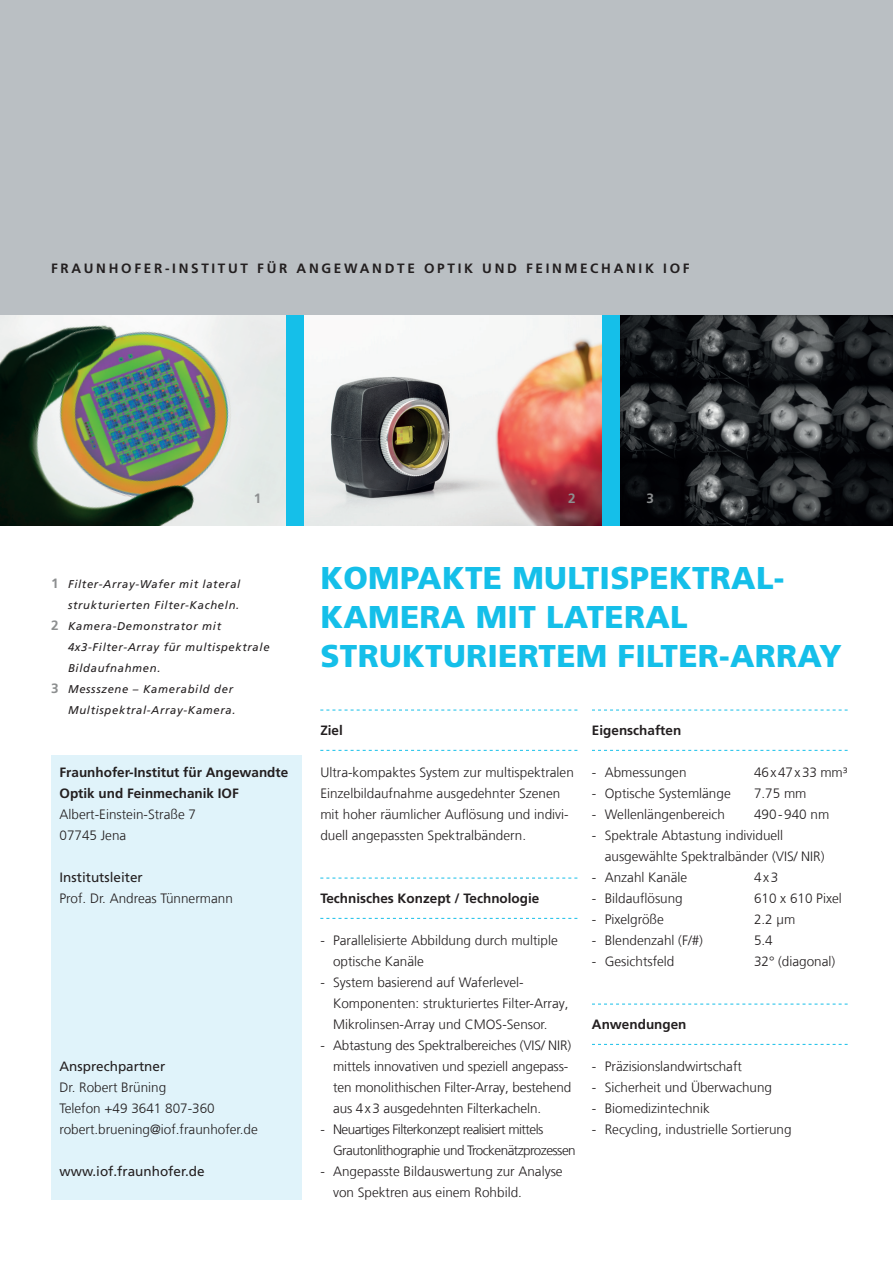
<style>
.page{position:relative;width:893px;height:1263px;background:#fff}
.page>*{position:absolute;margin:0;border:0;box-sizing:border-box;transform-origin:0 0}
.t1{font:900 31.5px/39px "Frutiger LT Com";letter-spacing:.01em;color:#15bfe9}
.t2{font:300 13.5px/21px "Frutiger LT Com";color:#231f20}
.t3{font:700 13.5px/21px "Frutiger LT Com";color:#231f20}
.t4{font:300 13.5px/21px "Frutiger LT Com";letter-spacing:-.04em;color:#231f20}
.t5{font:700 13.5px "Frutiger LT Com";letter-spacing:.2em;color:#231f20}
.t6{font:13.5px "Frutiger LT Com";color:#231f20}
.t7{font:700 13.5px "Frutiger LT Com";color:#8d8f90}
.t8{font:italic 11.25px "Frutiger LT Com";letter-spacing:.06em;color:#231f20}
.s1{font-weight:700;font-style:normal;font-size:13.5px;color:#8d8f90}
</style>
<div class="page">
<div style="left:0;top:0;width:893px;height:315px;background:#babfc3"></div>
<div style="left:51px;top:755px;width:251px;height:444px;background:#e0f3fa"></div>
<svg style="left:320px;top:710px;width:257px;height:1px"></svg>
<svg style="left:320px;top:750px;width:257px;height:1px"></svg>
<svg style="left:320px;top:878px;width:257px;height:1px"></svg>
<svg style="left:320px;top:918px;width:257px;height:1px"></svg>
<svg style="left:592px;top:710px;width:256px;height:1px"></svg>
<svg style="left:592px;top:750px;width:256px;height:1px"></svg>
<svg style="left:592px;top:1004px;width:256px;height:1px"></svg>
<svg style="left:592px;top:1044px;width:256px;height:1px"></svg>
<img style="left:303px;top:315px;width:299px;height:210px">
<img style="left:619px;top:315px;width:274px;height:210px">
<img style="left:0;top:315px;width:286px;height:210px">
<div style="left:602px;top:315px;width:17px;height:210px;background:#15bfe9"></div>
<div style="left:286px;top:315px;width:17px;height:210px;background:#15bfe9"></div>
<p class="t5" style="left:51px;top:260px;width:640px">FRAUNHOFER-INSTITUT FÜR ANGEWANDTE OPTIK UND FEINMECHANIK IOF</p>
<p class="t7" style="left:254px;top:491px;width:9px">1</p>
<p class="t7" style="left:568px;top:491px;width:9px">2</p>
<p class="t7" style="left:646px;top:491px;width:9px">3</p>
<p class="t8" style="left:51px;top:578px;width:191px"><span class="s1">1</span> Filter-Array-Wafer mit lateral</p>
<p class="t8" style="left:68px;top:599px;width:173px">strukturierten Filter-Kacheln.</p>
<p class="t8" style="left:51px;top:620px;width:172px"><span class="s1">2</span> Kamera-Demonstrator mit</p>
<p class="t8" style="left:68px;top:641px;width:203px">4x3-Filter-Array für multispektrale</p>
<p class="t8" style="left:68px;top:662px;width:94px">Bildaufnahmen.</p>
<p class="t8" style="left:51px;top:683px;width:184px"><span class="s1">3</span> Messszene – Kamerabild der</p>
<p class="t8" style="left:68px;top:704px;width:169px">Multispektral-Array-Kamera.</p>
<p class="t3" style="left:60px;top:762px;width:230px">Fraunhofer-Institut für Angewandte<br>Optik und Feinmechanik IOF</p>
<p class="t2" style="left:60px;top:804px;width:138px">Albert-Einstein-Straße 7<br>07745 Jena</p>
<p class="t6" style="left:60px;top:869px;width:85px">Institutsleiter</p>
<p class="t2" style="left:60px;top:888px;width:175px">Prof. Dr. Andreas Tünnermann</p>
<p class="t6" style="left:60px;top:1058px;width:107px">Ansprechpartner</p>
<p class="t2" style="left:60px;top:1077px;width:200px">Dr. Robert Brüning<br>Telefon +49 3641 807-360 robert.bruening@iof.fraunhofer.de</p>
<p class="t6" style="left:60px;top:1163px;width:147px">www.iof.fraunhofer.de</p>
<h1 class="t1" style="left:320px;top:558px;width:523px">KOMPAKTE MULTISPEKTRAL-<br>KAMERA MIT LATERAL<br>STRUKTURIERTEM FILTER-ARRAY</h1>
<p class="t3" style="left:320px;top:720px;width:24px">Ziel</p>
<p class="t2" style="left:320px;top:762px;width:255px">Ultra-kompaktes System zur multispektralen Einzelbildaufnahme ausgedehnter Szenen mit hoher räumlicher Auflösung und indivi&shy;duell angepassten Spektralbändern.</p>
<p class="t3" style="left:320px;top:888px;width:221px">Technisches Konzept / Technologie</p>
<p class="t2" style="left:333px;top:930px;width:226px;text-indent:-13px">- Parallelisierte Abbildung durch multiple optische Kanäle</p>
<p class="t2" style="left:333px;top:972px;width:237px;text-indent:-13px">- System basierend auf Waferlevel-<br>Komponenten: strukturiertes Filter-Array,<br>Mikrolinsen-Array und CMOS-Sensor.</p>
<p class="t2" style="left:333px;top:1035px;width:240px;text-indent:-13px">- Abtastung des Spektralbereiches (VIS/ NIR) mittels innovativen und speziell angepass&shy;ten monolithischen Filter-Array, bestehend aus 4x3 ausgedehnten Filterkacheln.</p>
<p class="t4" style="left:333px;top:1119px;width:244px;text-indent:-13px">- Neuartiges Filterkonzept realisiert mittels<br>Grautonlithographie und Trockenätzprozessen</p>
<p class="t2" style="left:333px;top:1161px;width:231px;text-indent:-13px">- Angepasste Bildauswertung zur Analyse von Spektren aus einem Rohbild.</p>
<p class="t3" style="left:592px;top:720px;width:91px">Eigenschaften</p>
<p class="t2" style="left:592px;top:762px;width:96px">- Abmessungen</p>
<p class="t2" style="left:754px;top:762px;width:95px">46x47x33 mm³</p>
<p class="t2" style="left:592px;top:783px;width:140px">- Optische Systemlänge</p>
<p class="t2" style="left:754px;top:783px;width:54px">7.75 mm</p>
<p class="t2" style="left:592px;top:804px;width:135px">- Wellenlängenbereich</p>
<p class="t2" style="left:754px;top:804px;width:77px">490-940 nm</p>
<p class="t2" style="left:605px;top:825px;width:221px;text-indent:-13px">- Spektrale Abtastung individuell ausgewählte Spektralbänder (VIS/ NIR)</p>
<p class="t2" style="left:592px;top:867px;width:97px">- Anzahl Kanäle</p>
<p class="t2" style="left:754px;top:867px;width:26px">4x3</p>
<p class="t2" style="left:592px;top:888px;width:92px">- Bildauflösung</p>
<p class="t2" style="left:754px;top:888px;width:89px">610 x 610 Pixel</p>
<p class="t2" style="left:592px;top:909px;width:73px">- Pixelgröße</p>
<p class="t2" style="left:754px;top:909px;width:43px">2.2 µm</p>
<p class="t2" style="left:592px;top:930px;width:113px">- Blendenzahl (F/#)</p>
<p class="t2" style="left:754px;top:930px;width:20px">5.4</p>
<p class="t2" style="left:592px;top:951px;width:84px">- Gesichtsfeld</p>
<p class="t2" style="left:754px;top:951px;width:83px">32° (diagonal)</p>
<p class="t3" style="left:592px;top:1014px;width:96px">Anwendungen</p>
<p class="t2" style="left:592px;top:1056px;width:151px">- Präzisionslandwirtschaft</p>
<p class="t2" style="left:592px;top:1077px;width:182px">- Sicherheit und Überwachung</p>
<p class="t2" style="left:592px;top:1098px;width:119px">- Biomedizintechnik</p>
<p class="t2" style="left:592px;top:1119px;width:201px">- Recycling, industrielle Sortierung</p>
</div>
